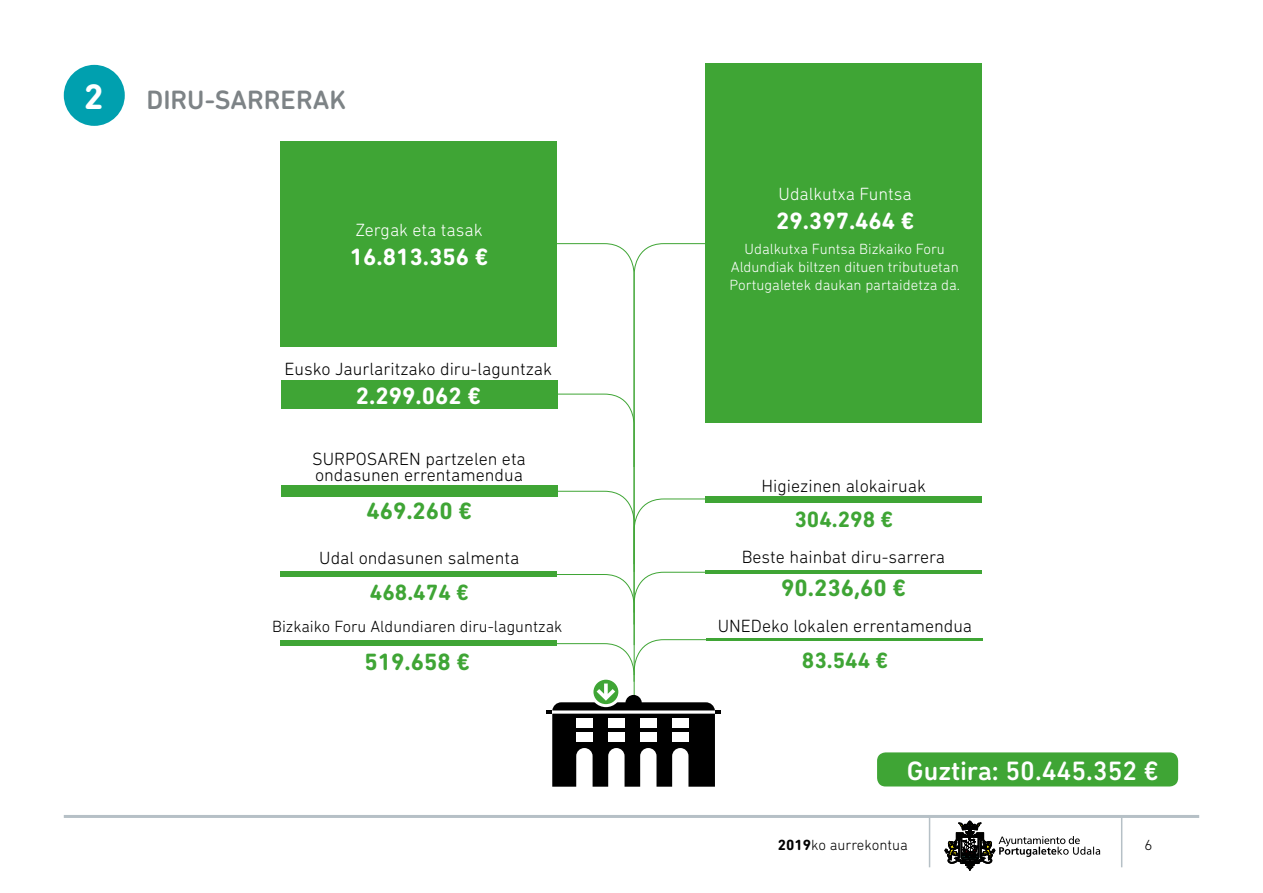
<style>
.page{position:relative;width:1263px;height:893px;background:#fff}
.page>*{position:absolute;margin:0;border:0;box-sizing:border-box;transform-origin:0 0}
.t1{font:500 27px "DIN Next Rounded LT Pro";color:#fff}
.t2{font:500 27px "DIN Next Rounded LT Pro";color:#7d8386}
.t3{font:700 24px "DIN Next Rounded LT Pro";color:#fff}
.t4{font:700 24px "DIN Next Rounded LT Pro";color:#3fa535}
.t5{font:700 22.5px "DIN Next Rounded LT Pro";color:#3fa535}
.t6{font:300 18px/16.5px "DIN Next Rounded LT Pro";color:#000}
.t7{font:300 18px "DIN Next Rounded LT Pro";color:#fff}
.t8{font:300 16.5px "DIN Next Rounded LT Pro";color:#000}
.t9{font:300 15px/18px "DIN Next Rounded LT Pro";color:#fff;text-align:center}
.t10{font:300 15px "DIN Next Rounded LT Pro";color:#000}
.s1{font-weight:700;font-size:36px;color:#fff}
.s2{font-weight:700}
</style>
<div class="page">
<hr style="left:64px;top:815px;width:1135px;height:3px;background:#b6c0c6">
<hr style="left:929px;top:816px;width:1px;height:51px;background:#b6c0c6">
<hr style="left:1121px;top:816px;width:1px;height:51px;background:#b6c0c6">
<svg style="left:945px;top:821px;width:155px;height:49px"></svg>
<div style="left:705px;top:64px;width:277px;height:359px;background:#3fa535"></div>
<div style="left:281px;top:141px;width:276px;height:206px;background:#3fa535"></div>
<div style="left:281px;top:381px;width:276px;height:28px;background:#3fa535"></div>
<div style="left:877px;top:752px;width:301px;height:34px;background:#3fa535;border-radius:9px"></div>
<div style="left:705px;top:496px;width:277px;height:6px;background:#3fa535"></div>
<div style="left:281px;top:571px;width:276px;height:6px;background:#3fa535"></div>
<div style="left:281px;top:640px;width:276px;height:6px;background:#3fa535"></div>
<hr style="left:705px;top:570px;width:277px;height:4px;background:#3fa535">
<div style="left:281px;top:485px;width:276px;height:12px;background:#3fa535"></div>
<hr style="left:706px;top:639px;width:276px;height:2px;background:#3fa535">
<svg style="left:511px;top:243px;width:122px;height:247px"></svg>
<svg style="left:511px;top:393px;width:122px;height:75px"></svg>
<svg style="left:633px;top:243px;width:72px;height:247px"></svg>
<svg style="left:546px;top:490px;width:212px;height:297px"></svg>
<div style="left:64px;top:65px;width:61px;height:61px;background:#00a0af;border-radius:50%"></div>
<h1 class="t2" style="left:84px;top:84px;width:263px"><span class="s1">2</span> DIRU-SARRERAK</h1>
<p class="t7" style="left:355px;top:220px;width:129px">Zergak eta tasak</p>
<h2 class="t3" style="left:350px;top:243px;width:140px">16.813.356 €</h2>
<p class="t6" style="left:284px;top:361px;width:269px">Eusko Jaurlaritzako diru-laguntzak</p>
<h2 class="t3" style="left:356px;top:382px;width:126px">2.299.062 €</h2>
<p class="t6" style="left:312px;top:450px;width:215px">SURPOSAREN partzelen eta ondasunen errentamendua</p>
<h2 class="t4" style="left:366px;top:496px;width:107px">469.260 €</h2>
<p class="t6" style="left:319px;top:550px;width:201px">Udal ondasunen salmenta</p>
<p class="t5" style="left:370px;top:579px;width:100px">468.474 €</p>
<p class="t8" style="left:272px;top:617px;width:292px">Bizkaiko Foru Aldundiaren diru-laguntzak</p>
<h2 class="t4" style="left:364px;top:647px;width:107px">519.658 €</h2>
<p class="t7" style="left:779px;top:184px;width:135px">Udalkutxa Funtsa</p>
<h2 class="t3" style="left:776px;top:207px;width:140px">29.397.464 €</h2>
<p class="t9" style="left:730px;top:239px;width:232px">Udalkutxa Funtsa Bizkaiko Foru<br>Aldundiak biltzen dituen tributuetan<br>Portugaletek daukan partaidetza da.</p>
<p class="t6" style="left:761px;top:477px;width:166px">Higiezinen alokairuak</p>
<p class="t5" style="left:794px;top:506px;width:100px">304.298 €</p>
<p class="t6" style="left:742px;top:549px;width:205px">Beste hainbat diru-sarrera</p>
<h2 class="t4" style="left:781px;top:574px;width:126px">90.236,60 €</h2>
<p class="t6" style="left:718px;top:617px;width:256px">UNEDeko lokalen errentamendua</p>
<p class="t5" style="left:802px;top:647px;width:88px">83.544 €</p>
<h1 class="t1" style="left:907px;top:755px;width:253px">Guztira: 50.445.352 €</h1>
<p class="t10" style="left:778px;top:837px;width:132px"><span class="s2">2019</span>ko aurrekontua</p>
<p class="t10" style="left:1144px;top:837px;width:9px">6</p>
</div>
